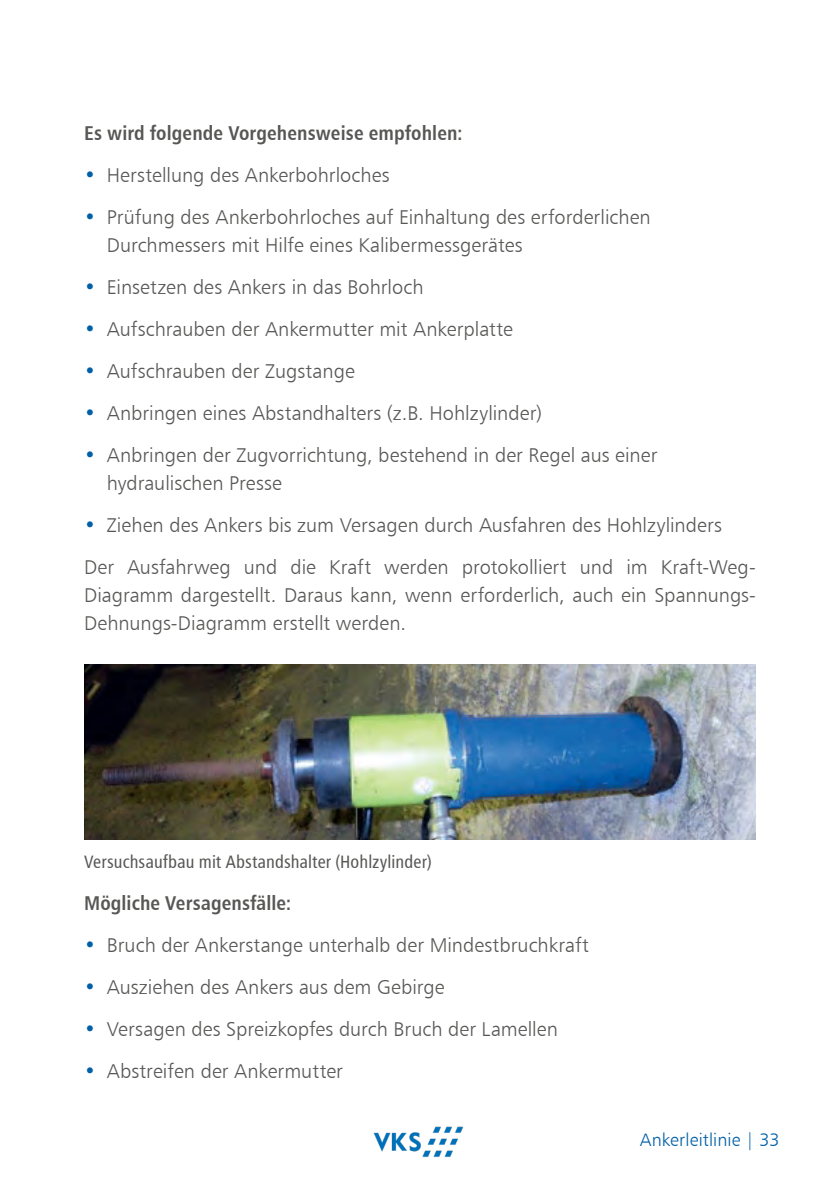
<style>
.page{position:relative;width:840px;height:1191px;background:#fff}
.page>*{position:absolute;margin:0;border:0;box-sizing:border-box;transform-origin:0 0}
.t1{font:20px/28px "Humanist 777 BT Light B";color:#575756}
.t2{font:20px "Humanist 777 BT Bold Condensed B";letter-spacing:.005em;color:#575756}
.t3{font:18px "Humanist 777 BT Roman Condensed B";letter-spacing:.01em;color:#575756}
.t4{font:18px "Humanist 777 BT Light B";letter-spacing:.005em;color:#0060a7}
.s1{color:#0060a7}
</style>
<div class="page">
<img style="left:373px;top:1126px;width:91px;height:31px">
<img style="left:84px;top:664px;width:671px;height:176px">
<p class="t2" style="left:84px;top:120px;width:380px">Es wird folgende Vorgehensweise empfohlen:</p>
<p class="t1" style="left:84px;top:161px;width:307px"><span class="s1">•</span> Herstellung des Ankerbohrloches</p>
<p class="t1" style="left:107px;top:203px;width:545px;text-indent:-23px"><span class="s1">•</span> Prüfung des Ankerbohrloches auf Einhaltung des erforderlichen<br>Durchmessers mit Hilfe eines Kalibermessgerätes</p>
<p class="t1" style="left:84px;top:273px;width:341px"><span class="s1">•</span> Einsetzen des Ankers in das Bohrloch</p>
<p class="t1" style="left:84px;top:315px;width:430px"><span class="s1">•</span> Aufschrauben der Ankermutter mit Ankerplatte</p>
<p class="t1" style="left:84px;top:357px;width:272px"><span class="s1">•</span> Aufschrauben der Zugstange</p>
<p class="t1" style="left:84px;top:399px;width:459px"><span class="s1">•</span> Anbringen eines Abstandhalters (z.B. Hohlzylinder)</p>
<p class="t1" style="left:107px;top:441px;width:552px;text-indent:-23px"><span class="s1">•</span> Anbringen der Zugvorrichtung, bestehend in der Regel aus einer hydraulischen Presse</p>
<p class="t1" style="left:84px;top:504px;width:673px;line-height:42px"><span class="s1">•</span> Ziehen des Ankers bis zum Versagen durch Ausfahren des Hohlzylinders<br>Der Ausfahrweg und die Kraft werden protokolliert und im Kraft-Weg-</p>
<p class="t1" style="left:84px;top:581px;width:673px">Diagramm dargestellt. Daraus kann, wenn erforderlich, auch ein Spannungs-<br>Dehnungs-Diagramm erstellt werden.</p>
<p class="t3" style="left:84px;top:851px;width:349px">Versuchsaufbau mit Abstandshalter (Hohlzylinder)</p>
<p class="t2" style="left:84px;top:890px;width:209px">Mögliche Versagensfälle:</p>
<p class="t1" style="left:84px;top:931px;width:506px"><span class="s1">•</span> Bruch der Ankerstange unterhalb der Mindestbruchkraft</p>
<p class="t1" style="left:84px;top:973px;width:362px"><span class="s1">•</span> Ausziehen des Ankers aus dem Gebirge</p>
<p class="t1" style="left:84px;top:1015px;width:475px"><span class="s1">•</span> Versagen des Spreizkopfes durch Bruch der Lamellen</p>
<p class="t1" style="left:84px;top:1057px;width:260px"><span class="s1">•</span> Abstreifen der Ankermutter</p>
<p class="t4" style="left:639px;top:1128px;width:141px">Ankerleitlinie | 33</p>
</div>
